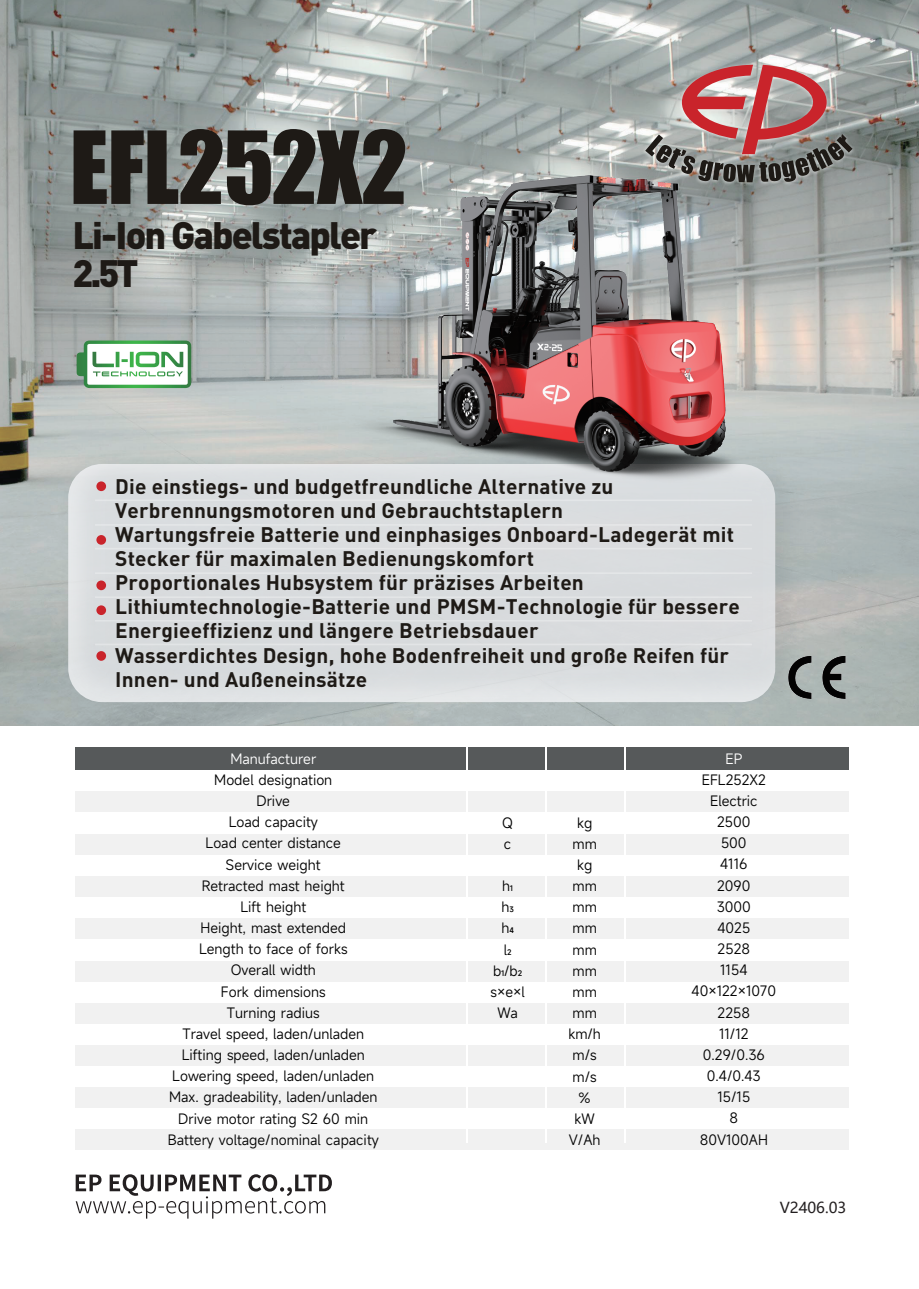
<style>
.page{position:relative;width:919px;height:1289px;background:#fff}
.page>*{position:absolute;margin:0;border:0;box-sizing:border-box;transform-origin:0 0}
.t1{font:92.85px "Impact";letter-spacing:-.01em;color:#1e1a16}
.t2{font:900 37.65px/37.7px "DIN";letter-spacing:-.05em;color:#1e1a16}
.t3{font:700 20.85px/24px "DIN";letter-spacing:.01em;color:#1e1a16}
.t4{font:15px "Microsoft Ya Hei";color:#231f20}
.t5{font:13.8px/21.1px "Mi Sans";color:#030303;text-align:center}
.t6{font:13.8px "Mi Sans";color:#fff}
</style>
<div class="page">
<img style="left:0;top:0;width:918px;height:725px">
<svg style="left:76px;top:1174px;width:256px;height:44px"></svg>
<img style="left:841px;top:649px;width:8px;height:53px">
<svg style="left:77px;top:340px;width:114px;height:48px"></svg>
<img style="left:590px;top:12px;width:316px;height:33px">
<img style="left:26px;top:415px;width:815px;height:311px">
<hr style="left:95px;top:524px;width:657px;height:1px;background:#fff">
<hr style="left:95px;top:499px;width:657px;height:2px;background:#fff">
<hr style="left:95px;top:548px;width:657px;height:1px;background:#fff">
<hr style="left:95px;top:572px;width:657px;height:2px;background:#fff">
<hr style="left:95px;top:596px;width:657px;height:2px;background:#fff">
<div style="left:96px;top:481px;width:10px;height:10px;background:#c9242b;border-radius:50%"></div>
<div style="left:96px;top:535px;width:10px;height:9px;background:#c9242b;border-radius:50%"></div>
<div style="left:96px;top:580px;width:10px;height:10px;background:#c9242b;border-radius:50%"></div>
<div style="left:96px;top:605px;width:10px;height:10px;background:#c9242b;border-radius:50%"></div>
<hr style="left:95px;top:620px;width:657px;height:1px;background:#fff">
<hr style="left:95px;top:643px;width:657px;height:2px;background:#fff">
<div style="left:96px;top:651px;width:10px;height:9px;background:#c9242b;border-radius:50%"></div>
<img style="left:246px;top:45px;width:672px;height:473px">
<div style="left:75px;top:746px;width:82px;height:23px;background:#56595a"></div>
<div style="left:156px;top:746px;width:271px;height:23px;background:#56595a"></div>
<div style="left:426px;top:746px;width:422px;height:23px;background:#56595a"></div>
<div style="left:75px;top:791px;width:82px;height:21px;background:#f1f1f1"></div>
<div style="left:156px;top:791px;width:271px;height:21px;background:#f1f1f1"></div>
<div style="left:426px;top:791px;width:422px;height:21px;background:#f1f1f1"></div>
<div style="left:75px;top:833px;width:82px;height:21px;background:#f1f1f1"></div>
<div style="left:156px;top:833px;width:271px;height:21px;background:#f1f1f1"></div>
<div style="left:426px;top:833px;width:422px;height:21px;background:#f1f1f1"></div>
<div style="left:75px;top:876px;width:82px;height:20px;background:#f1f1f1"></div>
<div style="left:156px;top:876px;width:271px;height:20px;background:#f1f1f1"></div>
<div style="left:426px;top:876px;width:422px;height:20px;background:#f1f1f1"></div>
<div style="left:75px;top:918px;width:82px;height:21px;background:#f1f1f1"></div>
<div style="left:156px;top:918px;width:271px;height:21px;background:#f1f1f1"></div>
<div style="left:426px;top:918px;width:422px;height:21px;background:#f1f1f1"></div>
<div style="left:75px;top:960px;width:82px;height:21px;background:#f1f1f1"></div>
<div style="left:156px;top:960px;width:271px;height:21px;background:#f1f1f1"></div>
<div style="left:426px;top:960px;width:422px;height:21px;background:#f1f1f1"></div>
<div style="left:75px;top:1002px;width:82px;height:21px;background:#f1f1f1"></div>
<div style="left:156px;top:1002px;width:271px;height:21px;background:#f1f1f1"></div>
<div style="left:426px;top:1002px;width:422px;height:21px;background:#f1f1f1"></div>
<div style="left:75px;top:1045px;width:82px;height:21px;background:#f1f1f1"></div>
<div style="left:156px;top:1045px;width:271px;height:21px;background:#f1f1f1"></div>
<div style="left:426px;top:1045px;width:422px;height:21px;background:#f1f1f1"></div>
<div style="left:75px;top:1087px;width:82px;height:21px;background:#f1f1f1"></div>
<div style="left:156px;top:1087px;width:271px;height:21px;background:#f1f1f1"></div>
<div style="left:426px;top:1087px;width:422px;height:21px;background:#f1f1f1"></div>
<div style="left:75px;top:1129px;width:82px;height:21px;background:#f1f1f1"></div>
<div style="left:156px;top:1129px;width:271px;height:21px;background:#f1f1f1"></div>
<div style="left:426px;top:1129px;width:422px;height:21px;background:#f1f1f1"></div>
<hr style="left:466px;top:735px;width:2px;height:407px;background:#fff">
<hr style="left:545px;top:735px;width:2px;height:334px;background:#fff">
<hr style="left:545px;top:808px;width:2px;height:335px;background:#fff">
<hr style="left:624px;top:735px;width:2px;height:407px;background:#fff">
<h1 class="t1" style="left:70px;top:95px;width:339px">EFL252X2</h1>
<h2 class="t2" style="left:72px;top:215px;width:306px">Li-Ion Gabelstapler<br>2.5T</h2>
<p class="t3" style="left:115px;top:474px;width:626px">Die einstiegs- und budgetfreundliche Alternative zu Verbrennungsmotoren und Gebrauchtstaplern<br>Wartungsfreie Batterie und einphasiges Onboard-Ladegerät mit Stecker für maximalen Bedienungskomfort<br>Proportionales Hubsystem für präzises Arbeiten Lithiumtechnologie-Batterie und PMSM-Technologie für bessere Energieeffizienz und längere Betriebsdauer<br>Wasserdichtes Design, hohe Bodenfreiheit und große Reifen für Innen- und Außeneinsätze</p>
<p class="t6" style="left:230px;top:749px;width:87px">Manufacturer</p>
<p class="t5" style="left:168px;top:769px;width:213px">Model designation<br>Drive<br>Load capacity<br>Load center distance<br>Service weight<br>Retracted mast height<br>Lift height<br>Height, mast extended<br>Length to face of forks<br>Overall width<br>Fork dimensions<br>Turning radius<br>Travel speed, laden/unladen<br>Lifting speed, laden/unladen<br>Lowering speed, laden/unladen<br>Max. gradeability, laden/unladen<br>Drive motor rating S2 60 min<br>Battery voltage/nominal capacity</p>
<p class="t5" style="left:502px;top:811px;width:12px;text-align:left">Q c</p>
<p class="t5" style="left:490px;top:875px;width:36px">h₁<br>h₃<br>h₄<br>l₂ b₁/b₂ s×e×l<br>Wa</p>
<p class="t5" style="left:568px;top:811px;width:34px">kg mm kg mm mm mm mm mm mm mm km/h m/s m/s % kW<br>V/Ah</p>
<p class="t6" style="left:725px;top:749px;width:18px">EP</p>
<p class="t5" style="left:691px;top:769px;width:86px">EFL252X2<br>Electric<br>2500<br>500<br>4116<br>2090<br>3000<br>4025<br>2528<br>1154<br>40×122×1070<br>2258<br>11/12<br>0.29/0.36<br>0.4/0.43<br>15/15<br>8<br>80V100AH</p>
<p class="t4" style="left:779px;top:1197px;width:68px">V2406.03</p>
</div>
